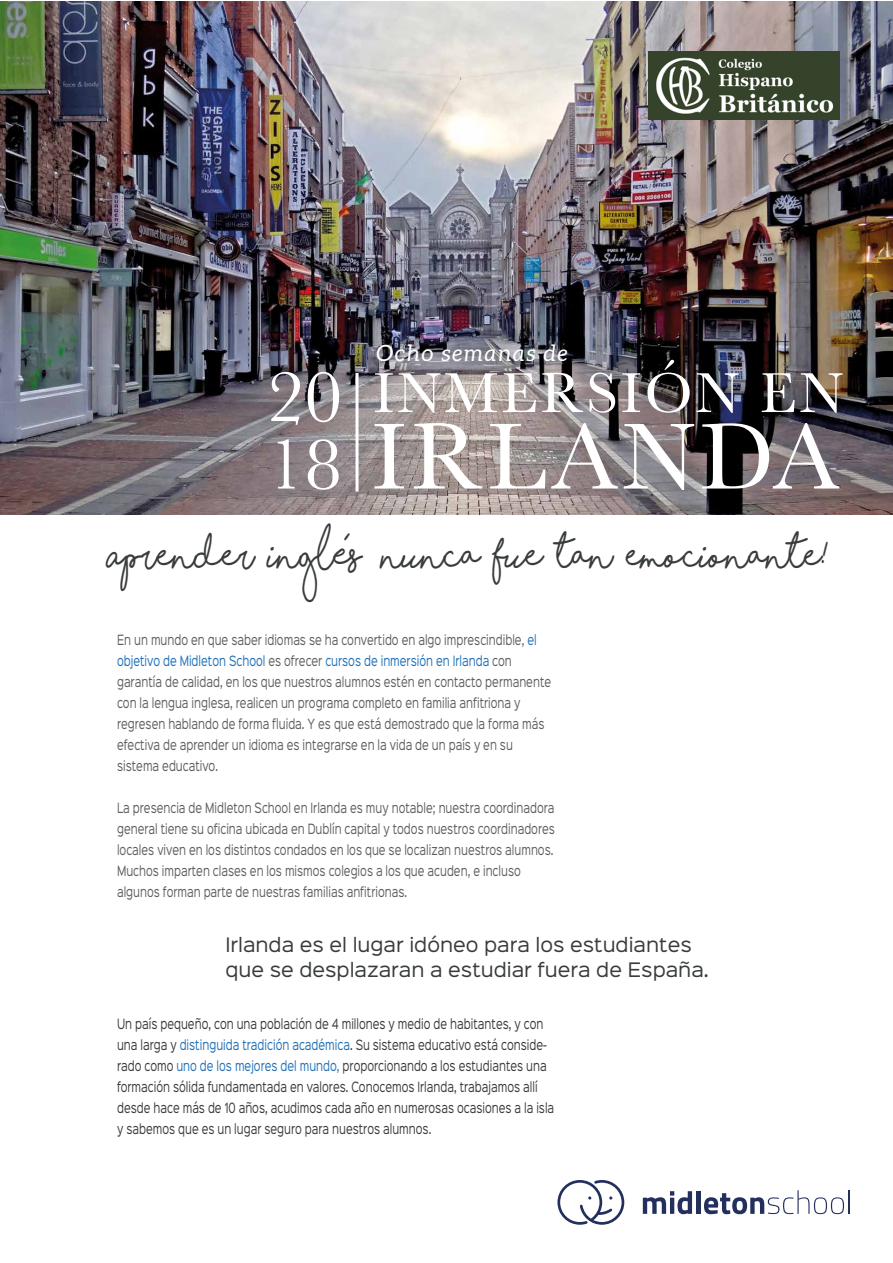
<style>
.page{position:relative;width:893px;height:1263px;background:#fff}
.page>*{position:absolute;margin:0;border:0;box-sizing:border-box;transform-origin:0 0}
.t1{font:97.5px "Baskerville";letter-spacing:.05em;color:#fff}
.t2{font:75px "Baskerville";color:#fff}
.t3{font:58.5px "Baskerville";letter-spacing:.05em;color:#fff}
.t4{font:700 37.05px "Shorelines Script";color:#383d3a;scale:.75 1}
.t5{font:italic 22.5px "Aleo";letter-spacing:.075em;color:#fff}
.t6{font:18px/25.5px "Sinkin Sans 400";color:#383d3a}
.t7{font:12.75px/21px "Sinkin Sans 400";color:#5f5f5e;scale:.75 1}
.t8{font:12.75px/21px "Sinkin Sans 400";color:#3b3b3b;scale:.75 1}
.s1{font-size:75px}
.s2{color:#2171b8}
.s3{color:#2271b8}
</style>
<div class="page">
<img style="left:0;top:1px;width:892px;height:513px">
<hr style="left:356px;top:373px;width:2px;height:118px;background:#fff">
<img style="left:648px;top:51px;width:192px;height:68px">
<svg style="left:643px;top:1191px;width:49px;height:23px"></svg>
<div style="left:696px;top:1191px;width:5px;height:23px;background:#232f5d"></div>
<svg style="left:704px;top:1190px;width:146px;height:24px"></svg>
<svg style="left:557px;top:1180px;width:67px;height:45px"></svg>
<svg style="left:349px;top:373px;width:6px;height:8px"></svg>
<h3 class="t5" style="left:376px;top:341px;width:193px">Ocho semanas de</h3>
<h3 class="t3" style="left:267px;top:359px;width:578px"><span class="s1">20</span> INMERSIÓN EN</h3>
<h2 class="t2" style="left:267px;top:421px;width:76px">18</h2>
<h3 class="t4" style="left:100px;top:540px;width:971px">¡Aprender ingLEs nunca fue tan emocionante!</h3>
<h1 class="t1" style="left:372px;top:401px;width:468px">IRLANDA</h1>
<p class="t7" style="left:117px;top:629px;width:580px">En un mundo en que saber idiomas se ha convertido en algo imprescindible, <span class="s2">el objetivo de Midleton School</span> es ofrecer <span class="s3">cursos de inmersión en Irlanda</span> con garantía de calidad, en los que nuestros alumnos estén en contacto permanente con la lengua inglesa, realicen un programa completo en familia anfitriona y regresen hablando de forma fluida. Y es que está demostrado que la forma más efectiva de aprender un idioma es integrarse en la vida de un país y en su sistema educativo.</p>
<p class="t7" style="left:117px;top:796px;width:585px">La presencia de Midleton School en Irlanda es muy notable; nuestra coordinadora general tiene su oficina ubicada en Dublín capital y todos nuestros coordinadores locales viven en los distintos condados en los que se localizan nuestros alumnos.<br>Muchos imparten clases en los mismos colegios a los que acuden, e incluso algunos forman parte de nuestras familias anfitrionas.</p>
<h3 class="t6" style="left:225px;top:930px;width:485px">Irlanda es el lugar idóneo para los estudiantes que se desplazaran a estudiar fuera de España.</h3>
<p class="t8" style="left:117px;top:1012px;width:584px">Un país pequeño, con una población de 4 millones y medio de habitantes, y con una larga y <span class="s3">distinguida tradición académica</span>. Su sistema educativo está conside&shy;rado como <span class="s3">uno de los mejores del mundo,</span> proporcionando a los estudiantes una formación sólida fundamentada en valores. Conocemos Irlanda, trabajamos allí desde hace más de 10 años, acudimos cada año en numerosas ocasiones a la isla y sabemos que es un lugar seguro para nuestros alumnos.</p>
</div>
